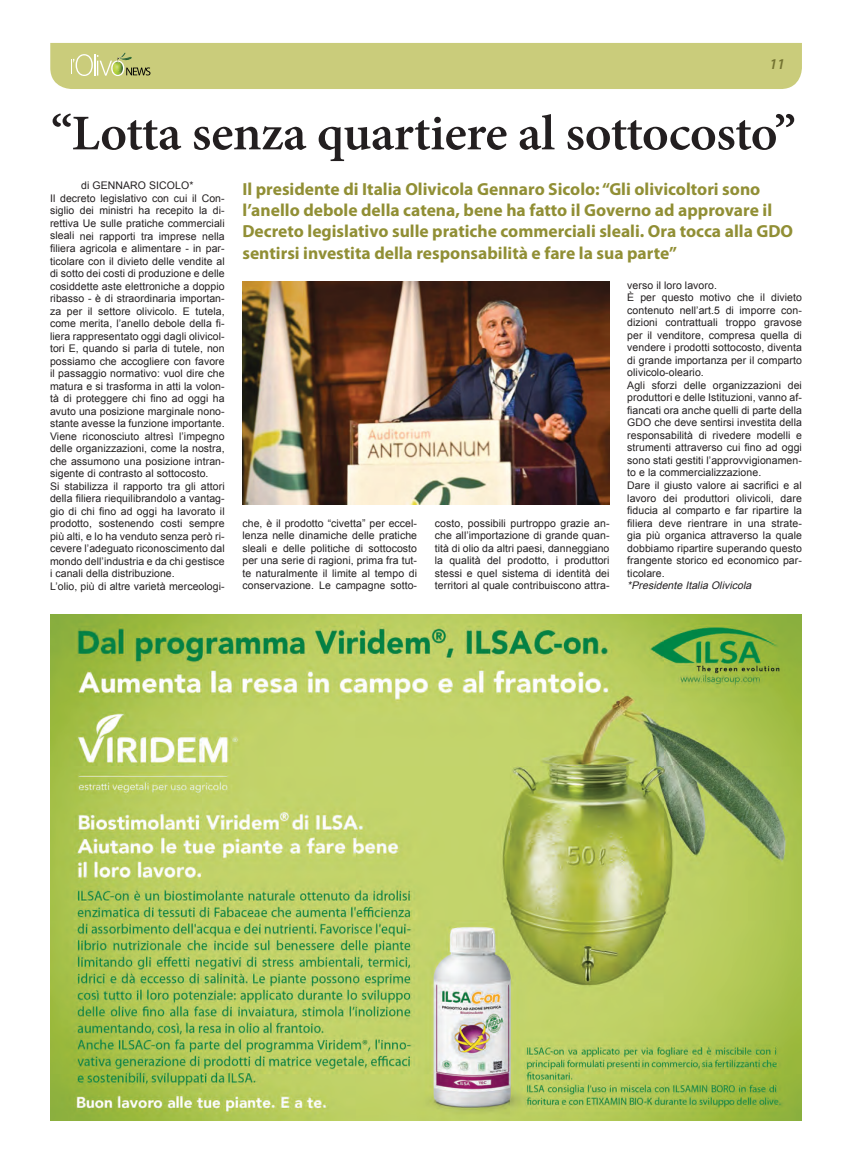
<style>
.page{position:relative;width:852px;height:1171px;background:#fff}
.page>*{position:absolute;margin:0;border:0;box-sizing:border-box;transform-origin:0 0}
.t1{font:600 50px "Minion Pro";letter-spacing:-.01em;color:#231f20}
.t2{font:700 17.5px/21.2px "Myriad Pro";color:#918f35}
.t3{font:italic 600 15px "Myriad Pro";color:#737331}
.t4{font:10.5px/12.5px "Arial";letter-spacing:.005em;color:#231f20}
.t5{font:italic 10.5px "Arial";color:#231f20}
</style>
<div class="page">
<img style="left:50px;top:614px;width:751px;height:506px">
<div style="left:50px;top:43px;width:751px;height:46px;background:#cacc7b"></div>
<img style="left:242px;top:281px;width:367px;height:223px">
<h3 class="t3" style="left:769px;top:56px;width:17px">11</h3>
<h1 class="t1" style="left:51px;top:99px;width:746px">“Lotta senza quartiere al sottocosto”</h1>
<p class="t4" style="left:50px;top:180px;width:176px;text-indent:31px">di GENNARO SICOLO*<br>Il decreto legislativo con cui il Con&shy;siglio dei ministri ha recepito la di&shy;rettiva Ue sulle pratiche commerciali sleali nei rapporti tra imprese nella filiera agricola e alimentare - in par&shy;ticolare con il divieto delle vendite al di sotto dei costi di produzione e delle cosiddette aste elettroniche a doppio ribasso - è di straordinaria importan&shy;za per il settore olivicolo. E tutela, come merita, l’anello debole della fi&shy;liera rappresentato oggi dagli olivicol&shy;tori E, quando si parla di tutele, non possiamo che accogliere con favore il passaggio normativo: vuol dire che matura e si trasforma in atti la volon&shy;tà di proteggere chi fino ad oggi ha avuto una posizione marginale nono&shy;stante avesse la funzione importante.<br>Viene riconosciuto altresì l’impegno delle organizzazioni, come la nostra, che assumono una posizione intran&shy;sigente di contrasto al sottocosto.<br>Si stabilizza il rapporto tra gli attori della filiera riequilibrandolo a vantag&shy;gio di chi fino ad oggi ha lavorato il prodotto, sostenendo costi sempre più alti, e lo ha venduto senza però ri&shy;cevere l’adeguato riconoscimento dal mondo dell’industria e da chi gestisce i canali della distribuzione.<br>L’olio, più di altre varietà merceologi-</p>
<p class="t2" style="left:242px;top:179px;width:552px">Il presidente di Italia Olivicola Gennaro Sicolo: “Gli olivicoltori sono l’anello debole della catena, bene ha fatto il Governo ad approvare il Decreto legislativo sulle pratiche commerciali sleali. Ora tocca alla GDO sentirsi investita della responsabilità e fare la sua parte”</p>
<p class="t4" style="left:627px;top:279px;width:176px">verso il loro lavoro.<br>È per questo motivo che il divieto contenuto nell’art.5 di imporre con&shy;dizioni contrattuali troppo gravose per il venditore, compresa quella di vendere i prodotti sottocosto, diventa di grande importanza per il comparto olivicolo-oleario.<br>Agli sforzi delle organizzazioni dei produttori e delle Istituzioni, vanno af&shy;fiancati ora anche quelli di parte della GDO che deve sentirsi investita della responsabilità di rivedere modelli e strumenti attraverso cui fino ad oggi sono stati gestiti l’approvvigionamen&shy;to e la commercializzazione.<br>Dare il giusto valore ai sacrifici e al lavoro dei produttori olivicoli, dare fiducia al comparto e far ripartire la filiera deve rientrare in una strate&shy;gia più organica attraverso la quale dobbiamo ripartire superando questo frangente storico ed economico par&shy;ticolare.</p>
<p class="t5" style="left:627px;top:578px;width:128px">*Presidente Italia Olivicola</p>
<p class="t4" style="left:242px;top:516px;width:176px;text-align:justify">che, è il prodotto “civetta” per eccel&shy;lenza nelle dinamiche delle pratiche sleali e delle politiche di sottocosto per una serie di ragioni, prima fra tut&shy;te naturalmente il limite al tempo di conservazione. Le campagne sotto-</p>
<p class="t4" style="left:434px;top:516px;width:176px;text-align:justify">costo, possibili purtroppo grazie an&shy;che all’importazione di grande quan&shy;tità di olio da altri paesi, danneggiano la qualità del prodotto, i produttori stessi e quel sistema di identità dei territori al quale contribuiscono attra-</p>
</div>
